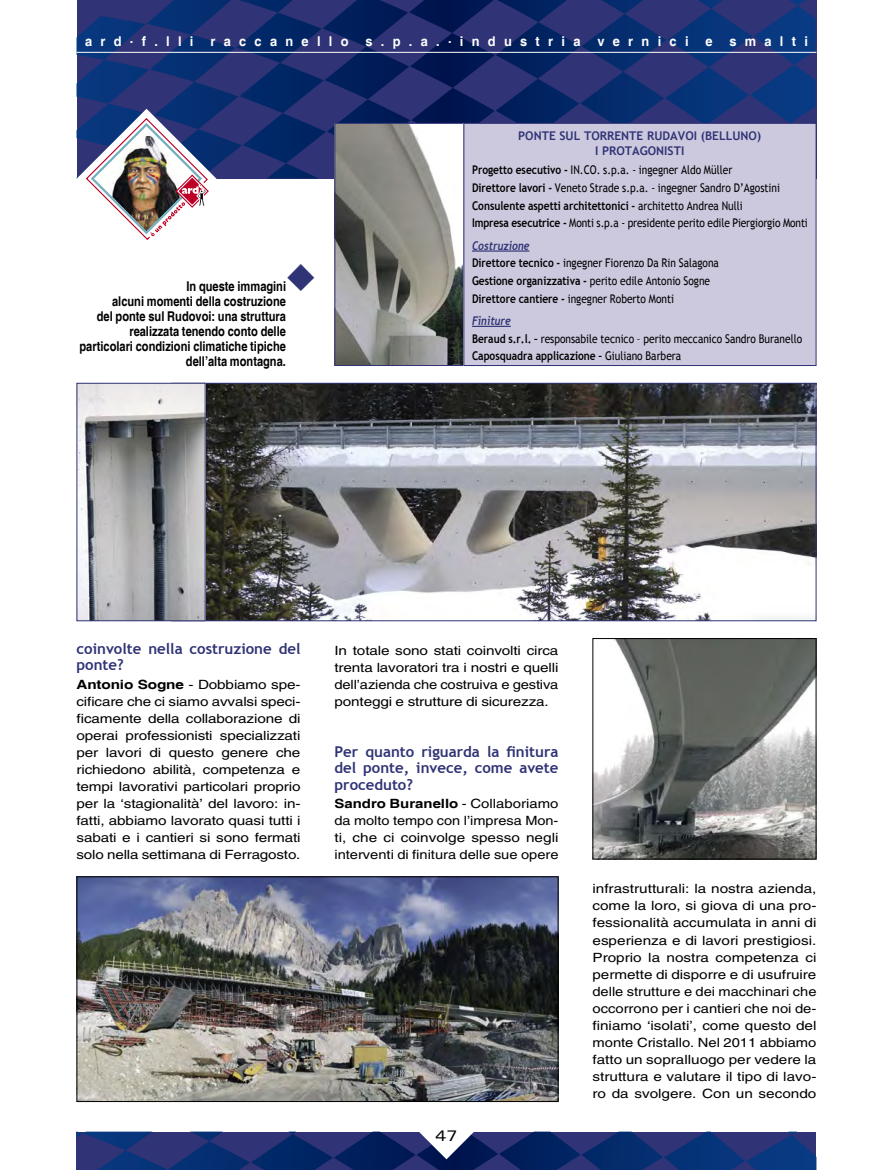
<style>
.page{position:relative;width:893px;height:1170px;background:#fff}
.page>*{position:absolute;margin:0;border:0;box-sizing:border-box;transform-origin:0 0}
.ard_domanda{font:700 15px/16.5px "Trebuchet MS";color:#303375}
.t1{font:expanded 15px "Zurich BT";color:#000}
.ard_didascalia_sx{font:700 condensed 13.5px/15px "Helvetica";color:#000;text-align:right}
.ard_occhiello_1{font:700 13.5px "Helvetica";letter-spacing:.65em;color:#fff;scale:.95 1}
.ard_corpo_testo{font:12.75px/17px "Helvetica";letter-spacing:-.005em;color:#000;text-align:justify;scale:1.2 1}
.ard_corpo_testo-2{font:12.75px/17px "Helvetica";letter-spacing:-.005em;color:#000;text-align:justify;scale:1.17 1}
.ard_box_testo_condensato{font:12px "Trebuchet MS";color:#000;scale:.85 1}
.ard_box_testo_condensato-2{font:700 12px "Trebuchet MS";color:#000;scale:.85 1}
.ard__box_titolo{font:700 12px/15px "Trebuchet MS";color:#303375;text-align:center}
.ard_box_testo_condensato-3{font:italic 700 12px "Trebuchet";color:#303375;scale:.85 1}
.s1{font-weight:700}
.s2{font-weight:400}
</style>
<div class="page">
<svg style="left:77px;top:1131px;width:739px;height:38px;background:#223876"></svg>
<svg style="left:582px;top:0;width:233px;height:65px;background:#1c3376"></svg>
<svg style="left:77px;top:0;width:504px;height:65px;background:#192c6c"></svg>
<svg style="left:77px;top:65px;width:738px;height:113px;background:#192d6f"></svg>
<hr style="left:77px;top:52px;width:739px;height:1px;background:#fff">
<img style="left:77px;top:109px;width:139px;height:131px">
<img style="left:336px;top:125px;width:127px;height:239px">
<div style="left:334px;top:123px;width:155px;height:243px;border:1px solid #303375"></div>
<div style="left:464px;top:123px;width:352px;height:242px;background:#ccc9de"></div>
<div style="left:463px;top:123px;width:353px;height:243px;border:1px solid #303375"></div>
<hr style="left:472px;top:250px;width:57px;height:1px;background:#303375">
<hr style="left:472px;top:326px;width:39px;height:1px;background:#303375">
<img style="left:79px;top:878px;width:477px;height:221px">
<div style="left:77px;top:876px;width:481px;height:225px;border:1px solid #000"></div>
<img style="left:594px;top:640px;width:220px;height:217px">
<div style="left:592px;top:638px;width:224px;height:221px;border:1px solid #000"></div>
<img style="left:206px;top:385px;width:608px;height:234px">
<img style="left:79px;top:385px;width:125px;height:234px">
<div style="left:77px;top:383px;width:129px;height:238px;border:1px solid #303375"></div>
<p class="ard_occhiello_1" style="left:85px;top:33px;width:762px">ard.f.lli raccanello s.p.a..industria vernici e smalti</p>
<p class="ard_didascalia_sx" style="left:186px;top:279px;width:101px">In queste immagini</p>
<p class="ard_didascalia_sx" style="left:80px;top:294px;width:208px">alcuni momenti della costruzione<br>del ponte sul Rudovoi: una struttura realizzata tenendo conto delle particolari condizioni climatiche tipiche dell’alta montagna.</p>
<p class="ard__box_titolo" style="left:518px;top:129px;width:245px">PONTE SUL TORRENTE RUDAVOI (BELLUNO)<br>I PROTAGONISTI</p>
<p class="ard_box_testo_condensato" style="left:472px;top:163px;width:308px"><span class="s1">Progetto esecutivo -</span> IN.CO. s.p.a. - ingegner Aldo Müller</p>
<p class="ard_box_testo_condensato" style="left:472px;top:181px;width:364px"><span class="s1">Direttore lavori -</span> Veneto Strade s.p.a. - ingegner Sandro D’Agostini</p>
<p class="ard_box_testo_condensato-2" style="left:472px;top:198px;width:320px">Consulente aspetti architettonici - <span class="s2">architetto Andrea Nulli</span></p>
<p class="ard_box_testo_condensato" style="left:472px;top:216px;width:397px"><span class="s1">Impresa esecutrice -</span> Monti s.p.a - presidente perito edile Piergiorgio Monti</p>
<p class="ard_box_testo_condensato-3" style="left:472px;top:238px;width:69px">Costruzione</p>
<p class="ard_box_testo_condensato" style="left:472px;top:256px;width:292px"><span class="s1">Direttore tecnico -</span> ingegner Fiorenzo Da Rin Salagona</p>
<p class="ard_box_testo_condensato" style="left:472px;top:274px;width:282px"><span class="s1">Gestione organizzativa -</span> perito edile Antonio Sogne</p>
<p class="ard_box_testo_condensato" style="left:472px;top:291px;width:239px"><span class="s1">Direttore cantiere -</span> ingegner Roberto Monti</p>
<p class="ard_box_testo_condensato-3" style="left:472px;top:313px;width:47px">Finiture</p>
<p class="ard_box_testo_condensato" style="left:472px;top:331px;width:390px"><span class="s1">Beraud s.r.l. –</span> responsabile tecnico – perito meccanico Sandro Buranello</p>
<p class="ard_box_testo_condensato-2" style="left:472px;top:348px;width:248px">Caposquadra applicazione – <span class="s2">Giuliano Barbera</span></p>
<p class="ard_domanda" style="left:77px;top:640px;width:225px">coinvolte nella costruzione del ponte?</p>
<p class="ard_corpo_testo" style="left:77px;top:676px;width:188px"><span class="s1">Antonio Sogne</span> - Dobbiamo spe&shy;cificare che ci siamo avvalsi speci&shy;ficamente della collaborazione di operai professionisti specializzati per lavori di questo genere che richiedono abilità, competenza e tempi lavorativi particolari proprio per la ‘stagionalità’ del lavoro: in&shy;fatti, abbiamo lavorato quasi tutti i sabati e i cantieri si sono fermati solo nella settimana di Ferragosto.</p>
<p class="ard_corpo_testo" style="left:334px;top:642px;width:188px">In totale sono stati coinvolti circa trenta lavoratori tra i nostri e quelli dell’azienda che costruiva e gestiva ponteggi e strutture di sicurezza.</p>
<p class="ard_domanda" style="left:334px;top:743px;width:225px;text-align:justify">Per quanto riguarda la finitura del ponte, invece, come avete proceduto?</p>
<p class="ard_corpo_testo-2" style="left:334px;top:795px;width:193px"><span class="s1">Sandro Buranello</span> - Collaboriamo da molto tempo con l’impresa Mon&shy;ti, che ci coinvolge spesso negli interventi di finitura delle sue opere</p>
<p class="t1" style="left:436px;top:1126px;width:23px">47</p>
<p class="ard_corpo_testo" style="left:592px;top:880px;width:188px">infrastrutturali: la nostra azienda, come la loro, si giova di una pro&shy;fessionalità accumulata in anni di esperienza e di lavori prestigiosi.<br>Proprio la nostra competenza ci permette di disporre e di usufruire delle strutture e dei macchinari che occorrono per i cantieri che noi de&shy;finiamo ‘isolati’, come questo del monte Cristallo. Nel 2011 abbiamo fatto un sopralluogo per vedere la struttura e valutare il tipo di lavo&shy;ro da svolgere. Con un secondo</p>
</div>
